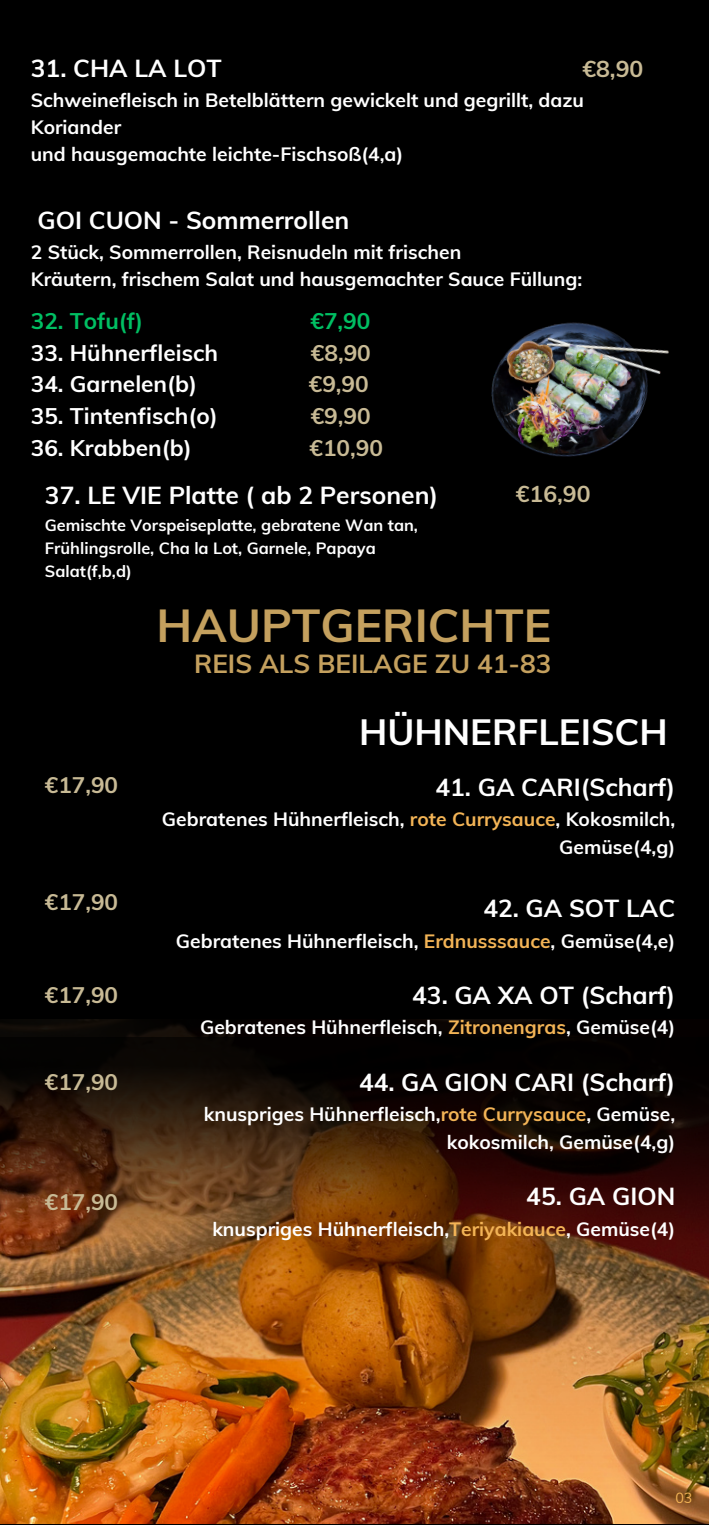
<style>
.page{position:relative;width:709px;height:1525px;background:#fff}
.page>*{position:absolute;margin:0;border:0;box-sizing:border-box;transform-origin:0 0}
.t1{font:700 46.25px "Muli";color:#c4a05e}
.t2{font:700 36.5px "Muli";color:#fff}
.t3{font:700 26.25px "Muli";color:#c4a05e}
.t4{font:700 24.75px "Muli";color:#fff}
.t5{font:700 24.5px "Muli";color:#fff}
.t6{font:700 23px "Muli";color:#c8ba95}
.t7{font:700 22.5px "Muli";color:#fff}
.t8{font:700 22.5px "Muli";color:#c8ba95}
.t9{font:700 22.5px "Muli";color:#00bf63}
.t10{font:700 19.25px/27.2px "Muli";color:#fff}
.t11{font:700 16.25px/23px "Muli";color:#fff}
.t12{font:14.25px "Muli";color:#f3b456}
.s1{color:#f3b456}
</style>
<div class="page">
<div style="left:0;top:0;width:709px;height:1524px;background:#000"></div>
<img style="left:0;top:1070px;width:709px;height:454px">
<img style="left:491px;top:322px;width:178px;height:135px">
<p class="t5" style="left:31px;top:52px;width:192px">31. CHA LA LOT</p>
<p class="t10" style="left:31px;top:86px;width:555px">Schweinefleisch in Betelblättern gewickelt und gegrillt, dazu<br>Koriander<br>und hausgemachte leichte-Fischsoß(4,a)</p>
<p class="t6" style="left:582px;top:54px;width:62px">€8,90</p>
<p class="t5" style="left:38px;top:204px;width:313px">GOI CUON - Sommerrollen</p>
<p class="t10" style="left:31px;top:238px;width:553px">2 Stück, Sommerrollen, Reisnudeln mit frischen<br>Kräutern, frischem Salat und hausgemachter Sauce Füllung:</p>
<p class="t9" style="left:31px;top:306px;width:114px">32. Tofu(f)</p>
<p class="t9" style="left:310px;top:306px;width:61px">€7,90</p>
<p class="t7" style="left:31px;top:338px;width:189px">33. Hühnerfleisch</p>
<p class="t8" style="left:311px;top:338px;width:61px">€8,90</p>
<p class="t7" style="left:31px;top:370px;width:168px">34. Garnelen(b)</p>
<p class="t8" style="left:309px;top:370px;width:61px">€9,90</p>
<p class="t7" style="left:31px;top:402px;width:188px">35. Tintenfisch(o)</p>
<p class="t8" style="left:311px;top:402px;width:61px">€9,90</p>
<p class="t7" style="left:31px;top:433px;width:162px">36. Krabben(b)</p>
<p class="t8" style="left:309px;top:433px;width:75px">€10,90</p>
<p class="t5" style="left:45px;top:479px;width:395px">37. LE VIE Platte ( ab 2 Personen)</p>
<p class="t11" style="left:45px;top:513px;width:375px">Gemischte Vorspeiseplatte, gebratene Wan tan,<br>Frühlingsrolle, Cha la Lot, Garnele, Papaya<br>Salat(f,b,d)</p>
<p class="t6" style="left:516px;top:478px;width:76px">€16,90</p>
<h1 class="t1" style="left:156px;top:595px;width:396px">HAUPTGERICHTE</h1>
<h3 class="t3" style="left:194px;top:647px;width:359px">REIS ALS BEILAGE ZU 41-83</h3>
<p class="t8" style="left:45px;top:770px;width:75px">€17,90</p>
<p class="t8" style="left:45px;top:887px;width:75px">€17,90</p>
<p class="t8" style="left:45px;top:980px;width:75px">€17,90</p>
<p class="t8" style="left:45px;top:1066px;width:75px">€17,90</p>
<p class="t8" style="left:45px;top:1187px;width:75px">€17,90</p>
<h2 class="t2" style="left:359px;top:708px;width:310px">HÜHNERFLEISCH</h2>
<p class="t4" style="left:435px;top:771px;width:241px">41. GA CARI(Scharf)</p>
<p class="t10" style="left:162px;top:805px;width:515px;text-align:right">Gebratenes Hühnerfleisch, <span class="s1">rote Currysauce</span>, Kokosmilch,<br>Gemüse(4,g)</p>
<p class="t4" style="left:483px;top:892px;width:193px">42. GA SOT LAC</p>
<p class="t10" style="left:176px;top:926px;width:501px">Gebratenes Hühnerfleisch, <span class="s1">Erdnusssauce</span>, Gemüse(4,e)</p>
<p class="t4" style="left:412px;top:979px;width:265px">43. GA XA OT (Scharf)</p>
<p class="t10" style="left:200px;top:1013px;width:477px">Gebratenes Hühnerfleisch, <span class="s1">Zitronengras</span>, Gemüse(4)</p>
<p class="t4" style="left:359px;top:1066px;width:318px">44. GA GION CARI (Scharf)</p>
<p class="t10" style="left:204px;top:1100px;width:473px;text-align:right">knuspriges Hühnerfleisch,<span class="s1">rote Currysauce</span>, Gemüse, kokosmilch, Gemüse(4,g)</p>
<p class="t4" style="left:526px;top:1180px;width:150px">45. GA GION</p>
<p class="t10" style="left:212px;top:1214px;width:464px">knuspriges Hühnerfleisch,<span class="s1">Teriyakiauce</span>, Gemüse(4)</p>
<p class="t12" style="left:675px;top:1488px;width:19px">03</p>
</div>
